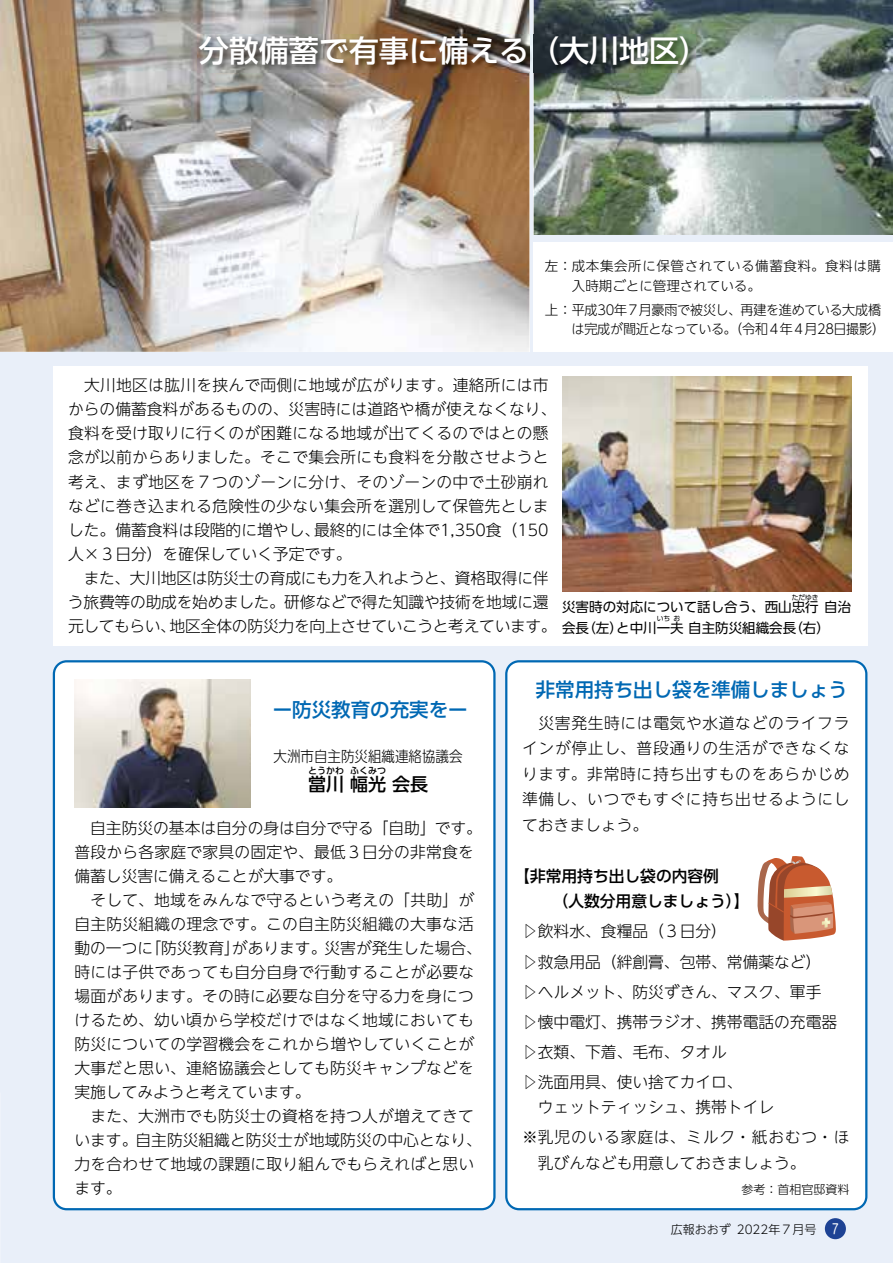
<style>
.page{position:relative;width:893px;height:1263px;background:#e9eff9}
.page>*{position:absolute;margin:0;border:0;box-sizing:border-box;transform-origin:0 0}
.t1{font:500 30px "UD Shin Go Pr 6 N";color:#fff}
.t2{font:500 19.5px "UD Shin Go Pr 6 N";color:#0068b3}
.t3{font:500 18px "UD Shin Go Pr 6 N";color:#000}
.t4{font:300 15.75px/24px "UD Shin Go NT Pr 6 N";letter-spacing:.015em;color:#000}
.t5{font:500 15.75px/25.5px "UD Shin Go Pr 6 N";color:#000}
.t6{font:300 15px "UD Shin Go NT Pr 6 N";color:#000;scale:.9 1}
.t7{font:300 13.5px/19.5px "UD Shin Go NT Pr 6 N";letter-spacing:-.015em;color:#000;text-align:right}
.t8{font:13.5px "UD Shin Go Pr 6 N";color:#000}
.t9{font:300 13.5px/19.5px "UD Shin Go NT Pr 6 N";letter-spacing:.045em;color:#000}
.t10{font:300 12px "UD Shin Go NT Pr 6 N";color:#000}
.t11{font:500 9px "UD Shin Go Pr 6 N";color:#000}
.t12{font:6.75px "UD Shin Go Pr 6 N";color:#000}
.s1{font-family:"Shin M Go Pro";font-weight:400;font-size:13.5px;color:#fff}
</style>
<div class="page">
<div style="left:53px;top:366px;width:814px;height:279px;background:#fff"></div>
<img style="left:0;top:0;width:529px;height:352px">
<img style="left:534px;top:0;width:359px;height:235px">
<img style="left:562px;top:376px;width:289px;height:215px">
<img style="left:197px;top:35px;width:499px;height:37px">
<div style="left:534px;top:242px;width:359px;height:110px;background:#fff"></div>
<div style="left:53px;top:660px;width:443px;height:550px;background:#fff"></div>
<div style="left:505px;top:660px;width:362px;height:550px;background:#fff"></div>
<img style="left:74px;top:680px;width:177px;height:128px">
<svg style="left:757px;top:856px;width:79px;height:85px"></svg>
<div style="left:825px;top:1218px;width:21px;height:21px;background:#1d4294;border-radius:50%"></div>
<h1 class="t1" style="left:199px;top:26px;width:512px">分散備蓄で有事に備える（大川地区）</h1>
<p class="t9" style="left:572px;top:256px;width:311px;text-indent:-27px">左： 成本集会所に保管されている備蓄食料。食料は購入時期ごとに管理されている。</p>
<p class="t7" style="left:545px;top:299px;width:342px">上： 平成30年７月豪雨で被災し、再建を進めている大成橋は完成が間近となっている。（令和４年４月28日撮影）</p>
<p class="t4" style="left:68px;top:373px;width:490px">　大川地区は肱川を挟んで両側に地域が広がります。連絡所には市からの備蓄食料があるものの、災害時には道路や橋が使えなくなり、食料を受け取りに行くのが困難になる地域が出てくるのではとの懸念が以前からありました。そこで集会所にも食料を分散させようと考え、まず地区を７つのゾーンに分け、そのゾーンの中で土砂崩れなどに巻き込まれる危険性の少ない集会所を選別して保管先としました。備蓄食料は段階的に増やし、最終的には全体で1,350食（150人×３日分）を確保していく予定です。<br>　また、大川地区は防災士の育成にも力を入れようと、資格取得に伴う旅費等の助成を始めました。研修などで得た知識や技術を地域に還元してもらい、地区全体の防災力を向上させていこうと考えています。</p>
<p class="t12" style="left:792px;top:591px;width:28px">ただゆき</p>
<p class="t8" style="left:562px;top:617px;width:269px">会長（左）と中川一夫自主防災組織会長（右）</p>
<p class="t8" style="left:562px;top:596px;width:291px">災害時の対応について話し合う、西山忠行自治</p>
<p class="t12" style="left:657px;top:612px;width:15px">いち</p>
<p class="t12" style="left:673px;top:612px;width:8px">お</p>
<p class="t2" style="left:273px;top:694px;width:196px">ー防災教育の充実をー</p>
<p class="t6" style="left:274px;top:744px;width:211px">大洲市自主防災組織連絡協議会</p>
<p class="t3" style="left:308px;top:769px;width:121px">當川幅光会長</p>
<p class="t11" style="left:308px;top:763px;width:37px">とうかわ</p>
<p class="t11" style="left:350px;top:763px;width:37px">ふくみつ</p>
<p class="t4" style="left:74px;top:815px;width:409px">　自主防災の基本は自分の身は自分で守る「自助」です。普段から各家庭で家具の固定や、最低３日分の非常食を備蓄し災害に備えることが大事です。<br>　そして、地域をみんなで守るという考えの「共助」が自主防災組織の理念です。この自主防災組織の大事な活動の一つに「防災教育」があります。災害が発生した場合、時には子供であっても自分自身で行動することが必要な場面があります。その時に必要な自分を守る力を身につけるため、幼い頃から学校だけではなく地域においても防災についての学習機会をこれから増やしていくことが大事だと思い、連絡協議会としても防災キャンプなどを実施してみようと考えています。<br>　また、大洲市でも防災士の資格を持つ人が増えてきています。自主防災組織と防災士が地域防災の中心となり、力を合わせて地域の課題に取り組んでもらえればと思います。</p>
<p class="t2" style="left:536px;top:674px;width:313px">非常用持ち出し袋を準備しましょう</p>
<p class="t4" style="left:522px;top:710px;width:329px;line-height:25.5px;text-align:justify">　災害発生時には電気や水道などのライフラインが停止し、普段通りの生活ができなくなります。非常時に持ち出すものをあらかじめ準備し、いつでもすぐに持ち出せるようにしておきましょう。</p>
<p class="t5" style="left:553px;top:863px;width:198px;text-indent:-38px">【非常用持ち出し袋の内容例<br>（人数分用意しましょう）】</p>
<p class="t4" style="left:522px;top:916px;width:317px;line-height:30px">▷飲料水、食糧品（３日分）<br>▷救急用品（絆創膏、包帯、常備薬など）▷ヘルメット、防災ずきん、マスク、軍手▷懐中電灯、携帯ラジオ、携帯電話の充電器▷衣類、下着、毛布、タオル<br>▷洗面用具、使い捨てカイロ、</p>
<p class="t4" style="left:522px;top:1091px;width:329px;line-height:30px">　ウェットティッシュ、携帯トイレ<br>※ 乳児のいる家庭は、ミルク・紙おむつ・ほ</p>
<p class="t4" style="left:538px;top:1150px;width:269px">乳びんなども用意しておきましょう。</p>
<p class="t10" style="left:742px;top:1179px;width:110px">参考：首相官邸資料</p>
<p class="t10" style="left:671px;top:1219px;width:170px">広報おおず 2022年７月号 <span class="s1">7</span></p>
</div>
